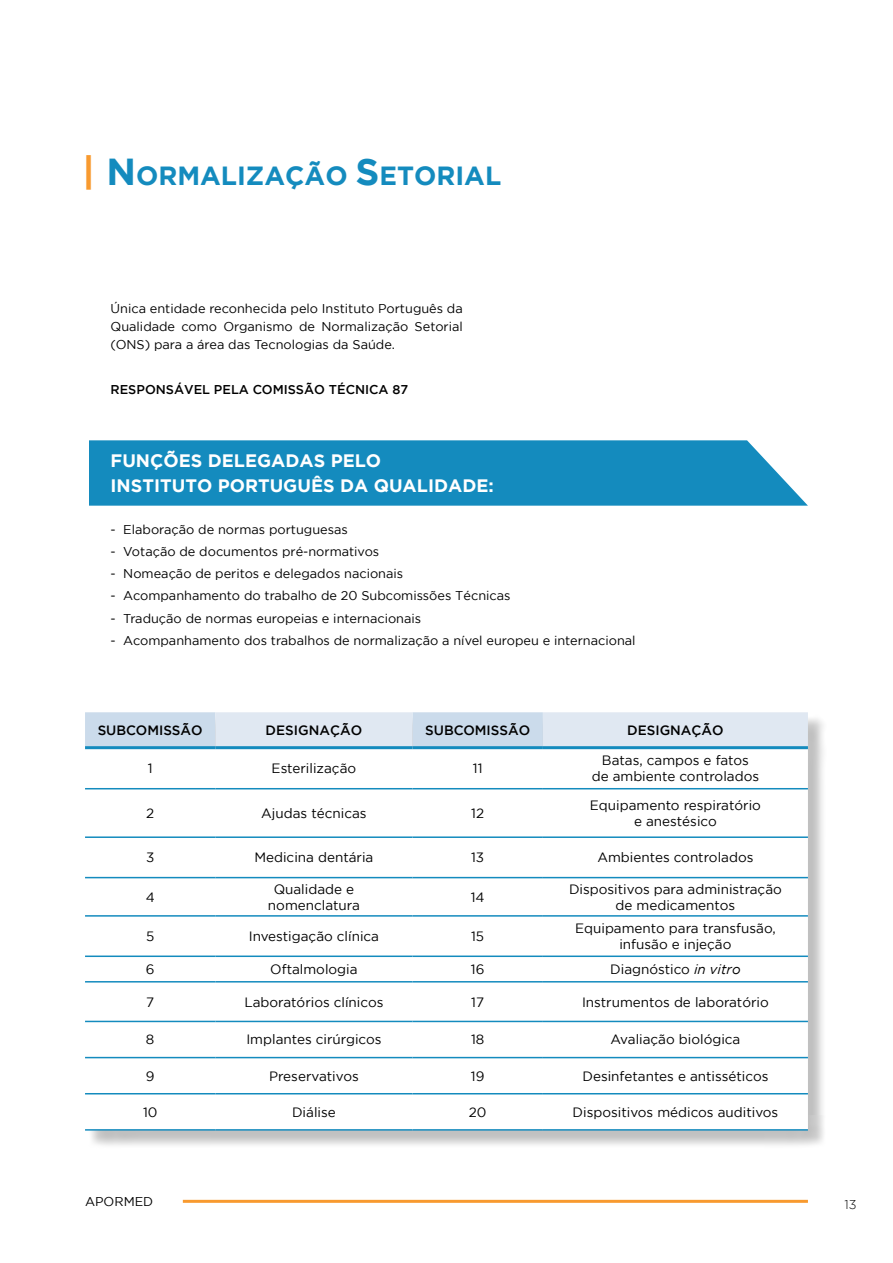
<style>
.page{position:relative;width:893px;height:1263px;background:#fff}
.page>*{position:absolute;margin:0;border:0;box-sizing:border-box;transform-origin:0 0}
.t1{font:700 26.25px "Gotham";color:#148bbe}
.t2{font:700 18px/25.2px "Gotham";color:#fff}
.t3{font:13.5px/16.2px "Gotham";color:#000;text-align:center}
.t4{font:500 13.5px "Gotham";color:#000}
.t5{font:12.75px/18px "Gotham";color:#000;text-align:justify}
.t6{font:500 12.75px "Gotham";color:#000}
.t7{font:300 12.75px "Gotham";color:#000}
.s1{font-size:37.5px;color:#f89a2f}
.s2{font-size:37.5px}
.s3{font-style:italic}
</style>
<div class="page">
<svg style="left:89px;top:440px;width:719px;height:66px;fill:#148bbe"></svg>
<div style="left:87px;top:714px;width:739px;height:435px;background:#000;opacity:.25"></div>
<svg style="left:85px;top:712px;width:723px;height:34px"></svg>
<svg style="left:85px;top:749px;width:723px;height:380px"></svg>
<hr style="left:85px;top:746px;width:130px;height:3px;background:#148bbe">
<hr style="left:215px;top:746px;width:197px;height:3px;background:#148bbe">
<hr style="left:412px;top:746px;width:131px;height:3px;background:#148bbe">
<hr style="left:543px;top:746px;width:265px;height:3px;background:#148bbe">
<hr style="left:85px;top:788px;width:130px;height:1px;background:#148bbe">
<hr style="left:215px;top:788px;width:197px;height:1px;background:#148bbe">
<hr style="left:412px;top:788px;width:131px;height:1px;background:#148bbe">
<hr style="left:543px;top:788px;width:265px;height:1px;background:#148bbe">
<hr style="left:85px;top:836px;width:130px;height:2px;background:#148bbe">
<hr style="left:215px;top:836px;width:197px;height:2px;background:#148bbe">
<hr style="left:412px;top:836px;width:131px;height:2px;background:#148bbe">
<hr style="left:543px;top:836px;width:265px;height:2px;background:#148bbe">
<hr style="left:85px;top:877px;width:130px;height:1px;background:#148bbe">
<hr style="left:215px;top:877px;width:197px;height:1px;background:#148bbe">
<hr style="left:412px;top:877px;width:131px;height:1px;background:#148bbe">
<hr style="left:543px;top:877px;width:265px;height:1px;background:#148bbe">
<hr style="left:85px;top:915px;width:130px;height:2px;background:#148bbe">
<hr style="left:215px;top:915px;width:197px;height:2px;background:#148bbe">
<hr style="left:412px;top:915px;width:131px;height:2px;background:#148bbe">
<hr style="left:543px;top:915px;width:265px;height:2px;background:#148bbe">
<hr style="left:85px;top:955px;width:130px;height:2px;background:#148bbe">
<hr style="left:215px;top:955px;width:197px;height:2px;background:#148bbe">
<hr style="left:412px;top:955px;width:131px;height:2px;background:#148bbe">
<hr style="left:543px;top:955px;width:265px;height:2px;background:#148bbe">
<hr style="left:85px;top:981px;width:130px;height:1px;background:#148bbe">
<hr style="left:215px;top:981px;width:197px;height:1px;background:#148bbe">
<hr style="left:412px;top:981px;width:131px;height:1px;background:#148bbe">
<hr style="left:543px;top:981px;width:265px;height:1px;background:#148bbe">
<hr style="left:85px;top:1021px;width:130px;height:1px;background:#148bbe">
<hr style="left:215px;top:1021px;width:197px;height:1px;background:#148bbe">
<hr style="left:412px;top:1021px;width:131px;height:1px;background:#148bbe">
<hr style="left:543px;top:1021px;width:265px;height:1px;background:#148bbe">
<hr style="left:85px;top:1057px;width:130px;height:1px;background:#148bbe">
<hr style="left:215px;top:1057px;width:197px;height:1px;background:#148bbe">
<hr style="left:412px;top:1057px;width:131px;height:1px;background:#148bbe">
<hr style="left:543px;top:1057px;width:265px;height:1px;background:#148bbe">
<hr style="left:85px;top:1093px;width:130px;height:1px;background:#148bbe">
<hr style="left:215px;top:1093px;width:197px;height:1px;background:#148bbe">
<hr style="left:412px;top:1093px;width:131px;height:1px;background:#148bbe">
<hr style="left:543px;top:1093px;width:265px;height:1px;background:#148bbe">
<hr style="left:85px;top:1129px;width:130px;height:1px;background:#148bbe">
<hr style="left:215px;top:1129px;width:197px;height:1px;background:#148bbe">
<hr style="left:412px;top:1129px;width:131px;height:1px;background:#148bbe">
<hr style="left:543px;top:1129px;width:265px;height:1px;background:#148bbe">
<hr style="left:183px;top:1200px;width:625px;height:3px;background:#f89a2f">
<h1 class="t1" style="left:82px;top:160px;width:421px"><span class="s1">|</span> <span class="s2">N</span>ORMALIZAÇÃO <span class="s2">S</span>ETORIAL</h1>
<p class="t5" style="left:111px;top:300px;width:354px">Única entidade reconhecida pelo Instituto Português da Qualidade como Organismo de Normalização Setorial (ONS) para a área das Tecnologias da Saúde.</p>
<p class="t6" style="left:111px;top:382px;width:299px">RESPONSÁVEL PELA COMISSÃO TÉCNICA 87</p>
<h2 class="t2" style="left:111px;top:447px;width:385px">FUNÇÕES DELEGADAS PELO<br>INSTITUTO PORTUGUÊS DA QUALIDADE:</h2>
<p class="t5" style="left:111px;top:520px;width:239px">- Elaboração de normas portuguesas</p>
<p class="t5" style="left:111px;top:542px;width:270px">- Votação de documentos pré-normativos</p>
<p class="t5" style="left:111px;top:564px;width:294px">- Nomeação de peritos e delegados nacionais</p>
<p class="t5" style="left:111px;top:587px;width:402px">- Acompanhamento do trabalho de 20 Subcomissões Técnicas</p>
<p class="t5" style="left:111px;top:609px;width:312px">- Tradução de normas europeias e internacionais</p>
<p class="t5" style="left:111px;top:631px;width:527px">- Acompanhamento dos trabalhos de normalização a nível europeu e internacional</p>
<p class="t4" style="left:98px;top:722px;width:107px">SUBCOMISSÃO</p>
<p class="t4" style="left:266px;top:722px;width:98px">DESIGNAÇÃO</p>
<p class="t4" style="left:425px;top:722px;width:107px">SUBCOMISSÃO</p>
<p class="t4" style="left:627px;top:722px;width:98px">DESIGNAÇÃO</p>
<p class="t3" style="left:148px;top:760px;width:6px">1</p>
<p class="t3" style="left:272px;top:760px;width:86px">Esterilização</p>
<p class="t3" style="left:473px;top:760px;width:11px">11</p>
<p class="t3" style="left:592px;top:752px;width:169px">Batas, campos e fatos<br>de ambiente controlados</p>
<p class="t3" style="left:146px;top:805px;width:10px">2</p>
<p class="t3" style="left:261px;top:805px;width:107px">Ajudas técnicas</p>
<p class="t3" style="left:471px;top:805px;width:14px">12</p>
<p class="t3" style="left:590px;top:797px;width:173px">Equipamento respiratório e anestésico</p>
<p class="t3" style="left:146px;top:849px;width:10px">3</p>
<p class="t3" style="left:254px;top:849px;width:121px">Medicina dentária</p>
<p class="t3" style="left:471px;top:849px;width:15px">13</p>
<p class="t3" style="left:597px;top:849px;width:158px">Ambientes controlados</p>
<p class="t3" style="left:146px;top:888px;width:11px">4</p>
<p class="t3" style="left:268px;top:880px;width:93px">Qualidade e nomenclatura</p>
<p class="t3" style="left:471px;top:888px;width:15px">14</p>
<p class="t3" style="left:569px;top:880px;width:214px">Dispositivos para administração de medicamentos</p>
<p class="t3" style="left:146px;top:928px;width:10px">5</p>
<p class="t3" style="left:249px;top:928px;width:132px">Investigação clínica</p>
<p class="t3" style="left:471px;top:928px;width:15px">15</p>
<p class="t3" style="left:575px;top:920px;width:202px">Equipamento para transfusão, infusão e injeção</p>
<p class="t3" style="left:146px;top:961px;width:10px">6</p>
<p class="t3" style="left:270px;top:961px;width:89px">Oftalmologia</p>
<p class="t3" style="left:471px;top:961px;width:15px">16</p>
<p class="t3" style="left:610px;top:961px;width:132px">Diagnóstico <span class="s3">in vitro</span></p>
<p class="t3" style="left:146px;top:993px;width:10px">7</p>
<p class="t3" style="left:244px;top:993px;width:141px">Laboratórios clínicos</p>
<p class="t3" style="left:471px;top:993px;width:14px">17</p>
<p class="t3" style="left:582px;top:993px;width:188px">Instrumentos de laboratório</p>
<p class="t3" style="left:146px;top:1031px;width:10px">8</p>
<p class="t3" style="left:246px;top:1031px;width:137px">Implantes cirúrgicos</p>
<p class="t3" style="left:471px;top:1031px;width:15px">18</p>
<p class="t3" style="left:610px;top:1031px;width:131px">Avaliação biológica</p>
<p class="t3" style="left:146px;top:1067px;width:10px">9</p>
<p class="t3" style="left:269px;top:1067px;width:91px">Preservativos</p>
<p class="t3" style="left:471px;top:1067px;width:15px">19</p>
<p class="t3" style="left:582px;top:1067px;width:187px">Desinfetantes e antisséticos</p>
<p class="t3" style="left:143px;top:1103px;width:16px">10</p>
<p class="t3" style="left:292px;top:1103px;width:45px">Diálise</p>
<p class="t3" style="left:469px;top:1103px;width:19px">20</p>
<p class="t3" style="left:573px;top:1103px;width:207px">Dispositivos médicos auditivos</p>
<p class="t5" style="left:85px;top:1192px;width:70px">APORMED</p>
<p class="t7" style="left:844px;top:1197px;width:14px">13</p>
</div>
